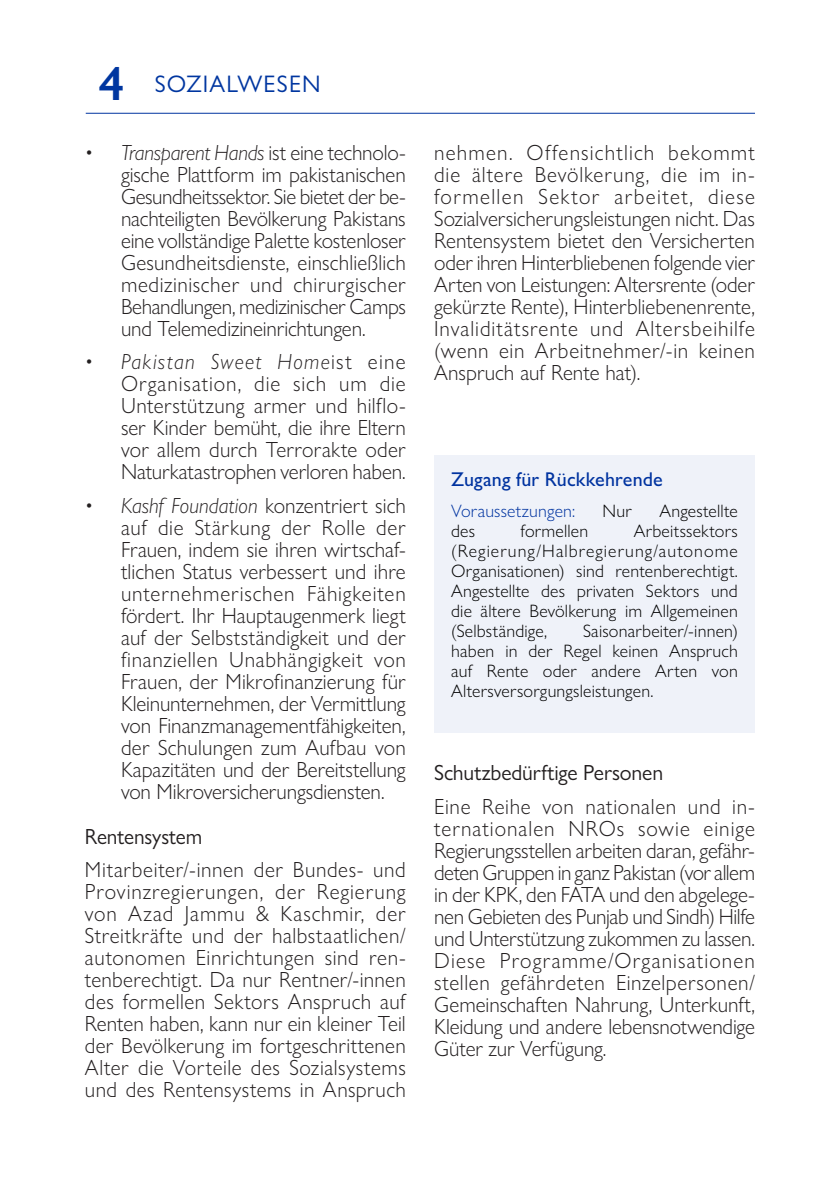
<style>
.page{position:relative;width:840px;height:1191px;background:#fff}
.page>*{position:absolute;margin:0;border:0;box-sizing:border-box;transform-origin:0 0}
.t1{font:600 48px "Gill Sans Nova";color:#0036a0}
.t2{font:24px "Gill Sans Nova";letter-spacing:.05em;color:#0036a0}
.t3{font:300 22px/22px "Gill Sans Nova";letter-spacing:-.005em;color:#231f20;text-align:justify}
.t4{font:22px "Gill Sans Nova";letter-spacing:-.005em;color:#231f20}
.t5{font:500 20px "Gill Sans MT Pro";letter-spacing:.005em;color:#0033a0}
.t6{font:300 18px/20px "Gill Sans Nova";letter-spacing:.01em;color:#000;text-align:justify}
.t7{font:300 18px "Gill Sans Nova";letter-spacing:.01em;color:#0033a0}
.s1{font-style:italic}
</style>
<div class="page">
<hr style="left:86px;top:113px;width:668px;height:1px;background:#0033a0">
<div style="left:434px;top:455px;width:320px;height:278px;background:#eff2f9"></div>
<p class="t1" style="left:99px;top:54px;width:27px">4</p>
<p class="t2" style="left:155px;top:69px;width:167px">SOZIALWESEN</p>
<p class="t3" style="left:121px;top:141px;width:286px;text-indent:-36px"><span class="s1">• Transparent Hands</span> ist eine technolo&shy;gische Plattform im pakistanischen Gesundheitssektor. Sie bietet der be&shy;nachteiligten Bevölkerung Pakistans eine vollständige Palette kostenloser Gesundheitsdienste, einschließlich medizinischer und chirurgischer Behandlungen, medizinischer Camps und Telemedizineinrichtungen.</p>
<p class="t3" style="left:121px;top:351px;width:286px;text-indent:-36px"><span class="s1">• Pakistan Sweet Home</span>ist eine Organisation, die sich um die Unterstützung armer und hilflo&shy;ser Kinder bemüht, die ihre Eltern vor allem durch Terrorakte oder Naturkatastrophen verloren haben.</p>
<p class="t3" style="left:121px;top:494px;width:286px;text-indent:-36px"><span class="s1">• Kashf Foundation</span> konzentriert sich auf die Stärkung der Rolle der Frauen, indem sie ihren wirtschaf&shy;tlichen Status verbessert und ihre unternehmerischen Fähigkeiten fördert. Ihr Hauptaugenmerk liegt auf der Selbstständigkeit und der finanziellen Unabhängigkeit von Frauen, der Mikrofinanzierung für Kleinunternehmen, der Vermittlung von Finanzmanagementfähigkeiten, der Schulungen zum Aufbau von Kapazitäten und der Bereitstellung von Mikroversicherungsdiensten.</p>
<p class="t4" style="left:85px;top:822px;width:119px">Rentensystem</p>
<p class="t3" style="left:85px;top:858px;width:322px">Mitarbeiter/-innen der Bundes- und Provinzregierungen, der Regierung von Azad Jammu &amp; Kaschmir, der Streitkräfte und der halbstaatlichen/ autonomen Einrichtungen sind ren&shy;tenberechtigt. Da nur Rentner/-innen des formellen Sektors Anspruch auf Renten haben, kann nur ein kleiner Teil der Bevölkerung im fortgeschrittenen Alter die Vorteile des Sozialsystems und des Rentensystems in Anspruch</p>
<p class="t3" style="left:434px;top:141px;width:322px">nehmen. Offensichtlich bekommt die ältere Bevölkerung, die im in&shy;formellen Sektor arbeitet, diese Sozialversicherungsleistungen nicht. Das Rentensystem bietet den Versicherten oder ihren Hinterbliebenen folgende vier Arten von Leistungen: Altersrente (oder gekürzte Rente), Hinterbliebenenrente, Invaliditätsrente und Altersbeihilfe (wenn ein Arbeitnehmer/-in keinen Anspruch auf Rente hat).</p>
<p class="t5" style="left:451px;top:467px;width:213px">Zugang für Rückkehrende</p>
<p class="t7" style="left:451px;top:500px;width:125px">Voraussetzungen:</p>
<p class="t6" style="left:602px;top:501px;width:31px">Nur</p>
<p class="t6" style="left:659px;top:501px;width:80px">Angestellte</p>
<p class="t6" style="left:451px;top:521px;width:25px">des</p>
<p class="t6" style="left:520px;top:521px;width:69px">formellen</p>
<p class="t6" style="left:451px;top:521px;width:288px;text-indent:182px">Arbeitssektors (Regierung/Halbregierung/autonome Organisationen) sind rentenberechtigt.<br>Angestellte des privaten Sektors und die ältere Bevölkerung im Allgemeinen (Selbständige,</p>
<p class="t6" style="left:451px;top:621px;width:288px;text-indent:132px">Saisonarbeiter/-innen) haben in der Regel keinen Anspruch auf Rente oder andere Arten von Altersversorgungsleistungen.</p>
<p class="t4" style="left:434px;top:759px;width:230px">Schutzbedürftige Personen</p>
<p class="t3" style="left:434px;top:795px;width:322px">Eine Reihe von nationalen und in&shy;ternationalen NROs sowie einige Regierungsstellen arbeiten daran, gefähr&shy;deten Gruppen in ganz Pakistan (vor allem in der KPK, den FATA und den abgelege&shy;nen Gebieten des Punjab und Sindh) Hilfe und Unterstützung zukommen zu lassen.<br>Diese Programme/Organisationen stellen gefährdeten Einzelpersonen/ Gemeinschaften Nahrung, Unterkunft, Kleidung und andere lebensnotwendige Güter zur Verfügung.</p>
</div>
